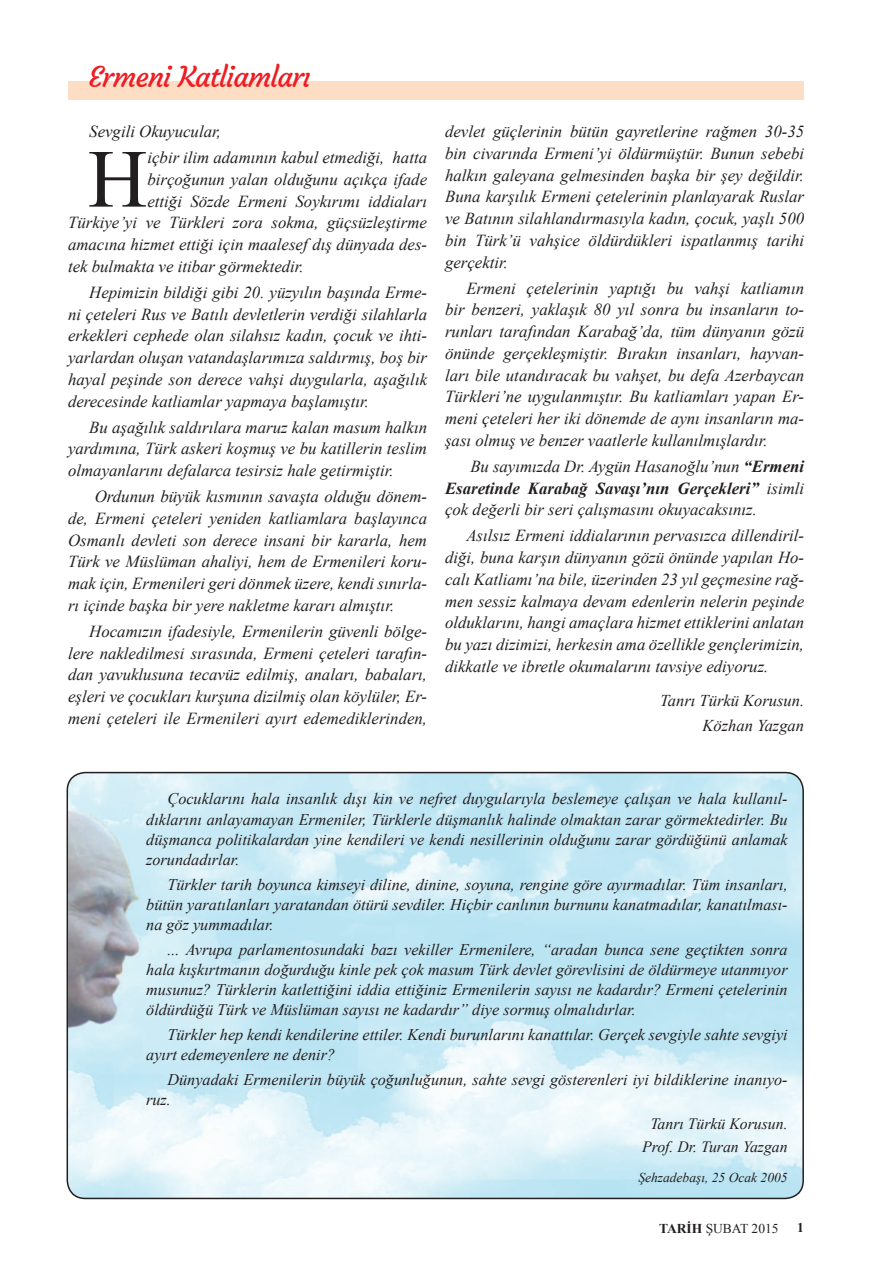
<style>
.page{position:relative;width:872px;height:1263px;background:#fff}
.page>*{position:absolute;margin:0;border:0;box-sizing:border-box;transform-origin:0 0}
.t1{font:82.5px "Times New Roman";color:#231f20}
.t2{font:28.5px "Courgette";letter-spacing:-.03em;color:#ee1d23}
.t3{font:italic 16.8px/21.8px "Times New Roman";color:#231f20;text-align:justify}
.t4{font:italic 16.5px/25.2px "Times New Roman";color:#231f20;text-align:right}
.t5{font:italic 16.2px/20.2px "Times New Roman";color:#231f20;text-align:justify}
.t6{font:italic 15.75px/23.7px "Times New Roman";color:#231f20;text-align:center}
.t7{font:italic 13.5px "Times New Roman";color:#231f20}
.t8{font:13.5px "Times New Roman";color:#231f20}
.t9{font:700 13.5px "Times New Roman";color:#231f20}
.s1{font-weight:700}
</style>
<div class="page">
<img style="left:68px;top:772px;width:735px;height:426px">
<div style="left:67px;top:772px;width:737px;height:427px;border:2px solid #231f20;border-radius:18px"></div>
<div style="left:68px;top:81px;width:735px;height:19px;background:#fdddc4"></div>
<h2 class="t2" style="left:89px;top:59px;width:224px">Ermeni Katliamları</h2>
<p class="t3" style="left:89px;top:120px;width:133px">Sevgili Okuyucular,</p>
<h1 class="t1" style="left:88px;top:124px;width:61px">H</h1>
<p class="t3" style="left:147px;top:146px;width:281px">içbir ilim adamının kabul etmediği, hatta</p>
<p class="t3" style="left:147px;top:168px;width:281px">birçoğunun yalan olduğunu açıkça ifade</p>
<p class="t3" style="left:147px;top:190px;width:281px">ettiği Sözde Ermeni Soykırımı iddiaları</p>
<p class="t3" style="left:68px;top:211px;width:360px">Türkiye’yi ve Türkleri zora sokma, güçsüzleştirme</p>
<p class="t3" style="left:68px;top:233px;width:360px">amacına hizmet ettiği için maalesef dış dünyada des-</p>
<p class="t3" style="left:68px;top:255px;width:237px">tek bulmakta ve itibar görmektedir.</p>
<p class="t3" style="left:68px;top:281px;width:360px;text-indent:21px">Hepimizin bildiği gibi 20. yüzyılın başında Erme&shy;ni çeteleri Rus ve Batılı devletlerin verdiği silahlarla erkekleri cephede olan silahsız kadın, çocuk ve ihti&shy;yarlardan oluşan vatandaşlarımıza saldırmış, boş bir hayal peşinde son derece vahşi duygularla, aşağılık derecesinde katliamlar yapmaya başlamıştır.</p>
<p class="t3" style="left:68px;top:416px;width:360px;text-indent:21px">Bu aşağılık saldırılara maruz kalan masum halkın yardımına, Türk askeri koşmuş ve bu katillerin teslim olmayanlarını defalarca tesirsiz hale getirmiştir.</p>
<p class="t3" style="left:68px;top:485px;width:360px;text-indent:27px">Ordunun büyük kısmının savaşta olduğu dönem&shy;de, Ermeni çeteleri yeniden katliamlara başlayınca Osmanlı devleti son derece insani bir kararla, hem Türk ve Müslüman ahaliyi, hem de Ermenileri koru&shy;mak için, Ermenileri geri dönmek üzere, kendi sınırla&shy;rı içinde başka bir yere nakletme kararı almıştır.</p>
<p class="t3" style="left:68px;top:620px;width:360px;text-indent:21px">Hocamızın ifadesiyle, Ermenilerin güvenli bölge&shy;lere nakledilmesi sırasında, Ermeni çeteleri tarafın&shy;dan yavuklusuna tecavüz edilmiş, anaları, babaları, eşleri ve çocukları kurşuna dizilmiş olan köylüler, Er&shy;meni çeteleri ile Ermenileri ayırt edemediklerinden,</p>
<p class="t3" style="left:445px;top:120px;width:360px">devlet güçlerinin bütün gayretlerine rağmen 30-35 bin civarında Ermeni’yi öldürmüştür. Bunun sebebi halkın galeyana gelmesinden başka bir şey değildir.<br>Buna karşılık Ermeni çetelerinin planlayarak Ruslar ve Batının silahlandırmasıyla kadın, çocuk, yaşlı 500 bin Türk’ü vahşice öldürdükleri ispatlanmış tarihi gerçektir.</p>
<p class="t3" style="left:445px;top:277px;width:360px;text-indent:21px">Ermeni çetelerinin yaptığı bu vahşi katliamın bir benzeri, yaklaşık 80 yıl sonra bu insanların to&shy;runları tarafından Karabağ’da, tüm dünyanın gözü önünde gerçekleşmiştir. Bırakın insanları, hayvan&shy;ları bile utandıracak bu vahşet, bu defa Azerbaycan Türkleri’ne uygulanmıştır. Bu katliamları yapan Er&shy;meni çeteleri her iki dönemde de aynı insanların ma&shy;şası olmuş ve benzer vaatlerle kullanılmışlardır.</p>
<p class="t3" style="left:445px;top:455px;width:360px;text-indent:25px">Bu sayımızda Dr. Aygün Hasanoğlu’nun <span class="s1">“Ermeni Esaretinde Karabağ Savaşı’nın Gerçekleri”</span> isimli çok değerli bir seri çalışmasını okuyacaksınız.</p>
<p class="t3" style="left:445px;top:524px;width:360px;text-indent:21px">Asılsız Ermeni iddialarının pervasızca dillendiril&shy;diği, buna karşın dünyanın gözü önünde yapılan Ho&shy;calı Katliamı’na bile, üzerinden 23 yıl geçmesine rağ&shy;men sessiz kalmaya devam edenlerin nelerin peşinde olduklarını, hangi amaçlara hizmet ettiklerini anlatan bu yazı dizimizi, herkesin ama özellikle gençlerimizin, dikkatle ve ibretle okumalarını tavsiye ediyoruz.</p>
<p class="t4" style="left:660px;top:687px;width:145px">Tanrı Türkü Korusun.<br>Közhan Yazgan</p>
<p class="t5" style="left:146px;top:788px;width:643px;text-indent:21px">Çocuklarını hala insanlık dışı kin ve nefret duygularıyla beslemeye çalışan ve hala kullanıl&shy;dıklarını anlayamayan Ermeniler, Türklerle düşmanlık halinde olmaktan zarar görmektedirler. Bu düşmanca politikalardan yine kendileri ve kendi nesillerinin olduğunu zarar gördüğünü anlamak zorundadırlar.</p>
<p class="t5" style="left:146px;top:874px;width:643px;text-indent:21px">Türkler tarih boyunca kimseyi diline, dinine, soyuna, rengine göre ayırmadılar. Tüm insanları, bütün yaratılanları yaratandan ötürü sevdiler. Hiçbir canlının burnunu kanatmadılar, kanatılması&shy;na göz yummadılar.</p>
<p class="t5" style="left:146px;top:939px;width:643px;text-indent:21px">... Avrupa parlamentosundaki bazı vekiller Ermenilere, “aradan bunca sene geçtikten sonra hala kışkırtmanın doğurduğu kinle pek çok masum Türk devlet görevlisini de öldürmeye utanmıyor musunuz? Türklerin katlettiğini iddia ettiğiniz Ermenilerin sayısı ne kadardır? Ermeni çetelerinin öldürdüğü Türk ve Müslüman sayısı ne kadardır” diye sormuş olmalıdırlar.</p>
<p class="t5" style="left:146px;top:1024px;width:643px;text-indent:21px">Türkler hep kendi kendilerine ettiler. Kendi burunlarını kanattılar. Gerçek sevgiyle sahte sevgiyi ayırt edemeyenlere ne denir?</p>
<p class="t5" style="left:146px;top:1069px;width:643px;text-indent:21px">Dünyadaki Ermenilerin büyük çoğunluğunun, sahte sevgi gösterenleri iyi bildiklerine inanıyo&shy;ruz.</p>
<p class="t6" style="left:642px;top:1111px;width:147px">Tanrı Türkü Korusun.<br>Prof. Dr. Turan Yazgan</p>
<p class="t7" style="left:638px;top:1168px;width:151px">Şehzadebaşı, 25 Ocak 2005</p>
<p class="t8" style="left:659px;top:1219px;width:121px"><span class="s1">TARİH</span> ŞUBAT 2015</p>
<p class="t9" style="left:797px;top:1218px;width:8px">1</p>
</div>
